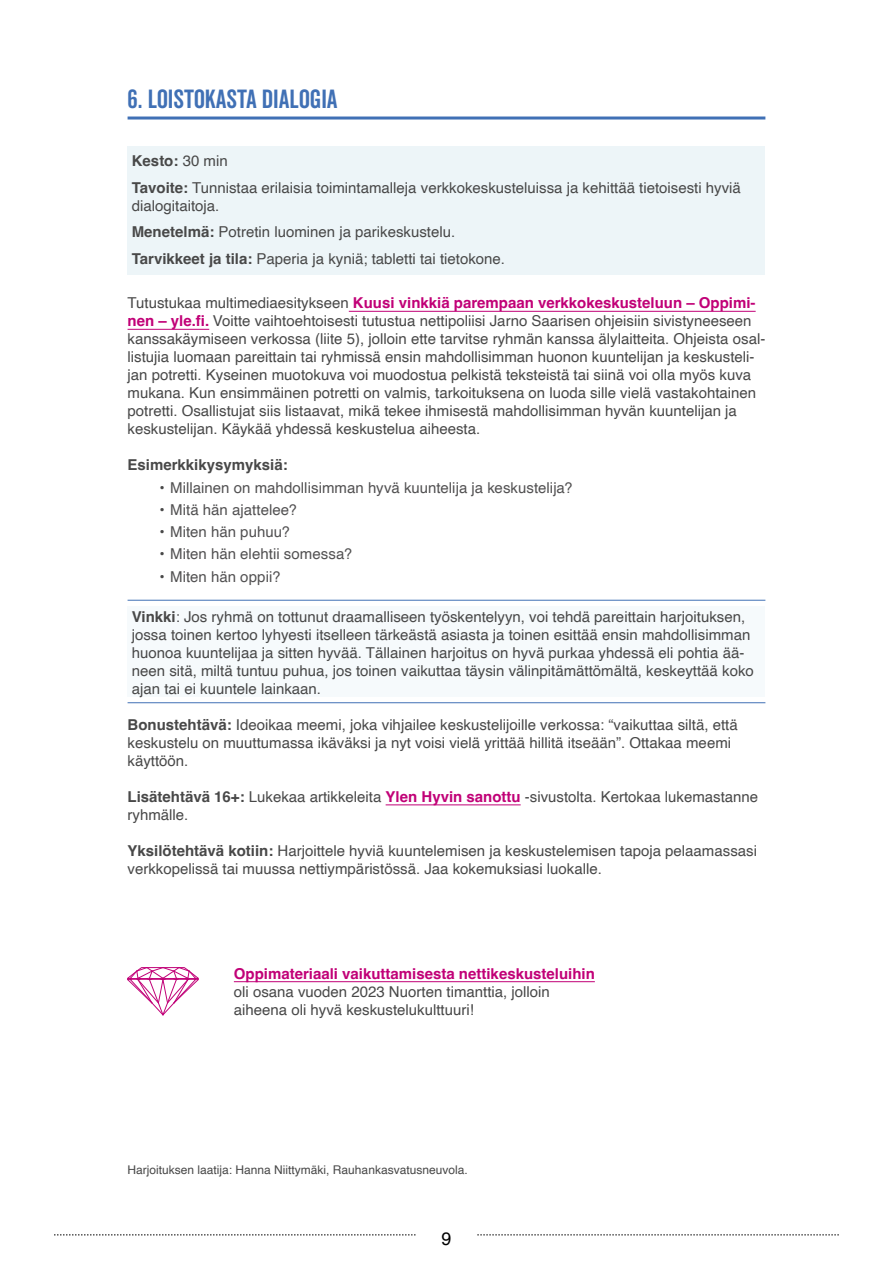
<style>
.page{position:relative;width:893px;height:1263px;background:#fff}
.page>*{position:absolute;margin:0;border:0;box-sizing:border-box;transform-origin:0 0}
.harjoitukset_alaotsi{font:25.5px "Veneer Clean";color:#4070b5}
.t1{font:18px "Helvetica";color:#000}
.Leipä{font:15px/18px "Helvetica";color:#484848}
.vinkki{font:15px/18px "Helvetica";color:#484848}
.alun_speksit{font:15px/18px "Helvetica";color:#484848}
.Bullet_ei_taustaa{font:15px "Helvetica";letter-spacing:.005em;color:#525152}
.esimerkki_otsikko{font:700 15px "Helvetica";color:#484848}
.alun_speksit-2{font:700 15px "Helvetica";color:#484848}
.Leipä-2{font:12px "Helvetica";color:#484848}
.s1{font-weight:400}
.s2{font-weight:700}
.s3{font-weight:700;color:#c10077}
.s4{color:#484848}
</style>
<div class="page">
<svg style="left:54px;top:1234px;width:362px;height:1px"></svg>
<svg style="left:477px;top:1234px;width:362px;height:1px"></svg>
<hr style="left:128px;top:117px;width:637px;height:3px;background:#4070b5">
<div style="left:128px;top:146px;width:637px;height:31px;background:#edf5f8"></div>
<div style="left:128px;top:173px;width:637px;height:49px;background:#edf5f8"></div>
<div style="left:128px;top:218px;width:637px;height:30px;background:#edf5f8"></div>
<div style="left:128px;top:244px;width:637px;height:31px;background:#edf5f8"></div>
<hr style="left:349px;top:311px;width:407px;height:1px;background:#c10077">
<hr style="left:128px;top:329px;width:81px;height:1px;background:#c10077">
<div style="left:128px;top:606px;width:637px;height:90px;background:#f6fafc"></div>
<hr style="left:128px;top:600px;width:637px;height:1px;background:#4070b5">
<hr style="left:128px;top:702px;width:637px;height:1px;background:#4070b5">
<hr style="left:386px;top:804px;width:135px;height:1px;background:#c10077">
<hr style="left:234px;top:981px;width:361px;height:1px;background:#c10077">
<svg style="left:128px;top:967px;width:70px;height:48px"></svg>
<h2 class="harjoitukset_alaotsi" style="left:128px;top:83px;width:212px">6. LOISTOKASTA DIALOGIA</h2>
<p class="alun_speksit-2" style="left:132px;top:152px;width:97px">Kesto: <span class="s1">30 min</span></p>
<p class="alun_speksit" style="left:132px;top:179px;width:611px"><span class="s2">Tavoite:</span> Tunnistaa erilaisia toimintamalleja verkkokeskusteluissa ja kehittää tietoisesti hyviä dialogitaitoja.</p>
<p class="alun_speksit" style="left:132px;top:223px;width:325px"><span class="s2">Menetelmä:</span> Potretin luominen ja parikeskustelu.</p>
<p class="alun_speksit" style="left:132px;top:250px;width:375px"><span class="s2">Tarvikkeet ja tila:</span> Paperia ja kyniä; tabletti tai tietokone.</p>
<p class="Leipä" style="left:128px;top:294px;width:639px">Tutustukaa multimediaesitykseen <span class="s3">Kuusi vinkkiä parempaan verkkokeskusteluun – Oppimi&shy;nen – yle.fi.</span> Voitte vaihtoehtoisesti tutustua nettipoliisi Jarno Saarisen ohjeisiin sivistyneeseen kanssakäymiseen verkossa (liite 5), jolloin ette tarvitse ryhmän kanssa älylaitteita. Ohjeista osal&shy;listujia luomaan pareittain tai ryhmissä ensin mahdollisimman huonon kuuntelijan ja keskusteli&shy;jan potretti. Kyseinen muotokuva voi muodostua pelkistä teksteistä tai siinä voi olla myös kuva mukana. Kun ensimmäinen potretti on valmis, tarkoituksena on luoda sille vielä vastakohtainen potretti. Osallistujat siis listaavat, mikä tekee ihmisestä mahdollisimman hyvän kuuntelijan ja keskustelijan. Käykää yhdessä keskustelua aiheesta.</p>
<p class="esimerkki_otsikko" style="left:128px;top:456px;width:162px">Esimerkkikysymyksiä:</p>
<p class="Bullet_ei_taustaa" style="left:159px;top:476px;width:415px"><span class="s4">•</span> Millainen on mahdollisimman hyvä kuuntelija ja keskustelija?</p>
<p class="Bullet_ei_taustaa" style="left:159px;top:498px;width:139px"><span class="s4">•</span> Mitä hän ajattelee?</p>
<p class="Bullet_ei_taustaa" style="left:159px;top:520px;width:132px"><span class="s4">•</span> Miten hän puhuu?</p>
<p class="Bullet_ei_taustaa" style="left:159px;top:542px;width:194px"><span class="s4">•</span> Miten hän elehtii somessa?</p>
<p class="Bullet_ei_taustaa" style="left:159px;top:565px;width:122px"><span class="s4">•</span> Miten hän oppii?</p>
<p class="vinkki" style="left:132px;top:608px;width:623px"><span class="s2">Vinkki</span>: Jos ryhmä on tottunut draamalliseen työskentelyyn, voi tehdä pareittain harjoituksen, jossa toinen kertoo lyhyesti itselleen tärkeästä asiasta ja toinen esittää ensin mahdollisimman huonoa kuuntelijaa ja sitten hyvää. Tällainen harjoitus on hyvä purkaa yhdessä eli pohtia ää&shy;neen sitä, miltä tuntuu puhua, jos toinen vaikuttaa täysin välinpitämättömältä, keskeyttää koko ajan tai ei kuuntele lainkaan.</p>
<p class="Leipä" style="left:128px;top:716px;width:612px"><span class="s2">Bonustehtävä:</span> Ideoikaa meemi, joka vihjailee keskustelijoille verkossa: “vaikuttaa siltä, että keskustelu on muuttumassa ikäväksi ja nyt voisi vielä yrittää hillitä itseään”. Ottakaa meemi käyttöön.</p>
<p class="Leipä" style="left:128px;top:788px;width:632px"><span class="s2">Lisätehtävä 16+:</span> Lukekaa artikkeleita <span class="s3">Ylen Hyvin sanottu</span> -sivustolta. Kertokaa lukemastanne ryhmälle.</p>
<p class="Leipä" style="left:128px;top:842px;width:631px"><span class="s2">Yksilötehtävä kotiin:</span> Harjoittele hyviä kuuntelemisen ja keskustelemisen tapoja pelaamassasi verkkopelissä tai muussa nettiympäristössä. Jaa kokemuksiasi luokalle.</p>
<p class="Leipä" style="left:234px;top:965px;width:362px"><span class="s3">Oppimateriaali vaikuttamisesta nettikeskusteluihin </span>oli osana vuoden 2023 Nuorten timanttia, jolloin aiheena oli hyvä keskustelukulttuuri!</p>
<p class="Leipä-2" style="left:128px;top:1161px;width:342px">Harjoituksen laatija: Hanna Niittymäki, Rauhankasvatusneuvola.</p>
<p class="t1" style="left:441px;top:1224px;width:12px">9</p>
</div>
